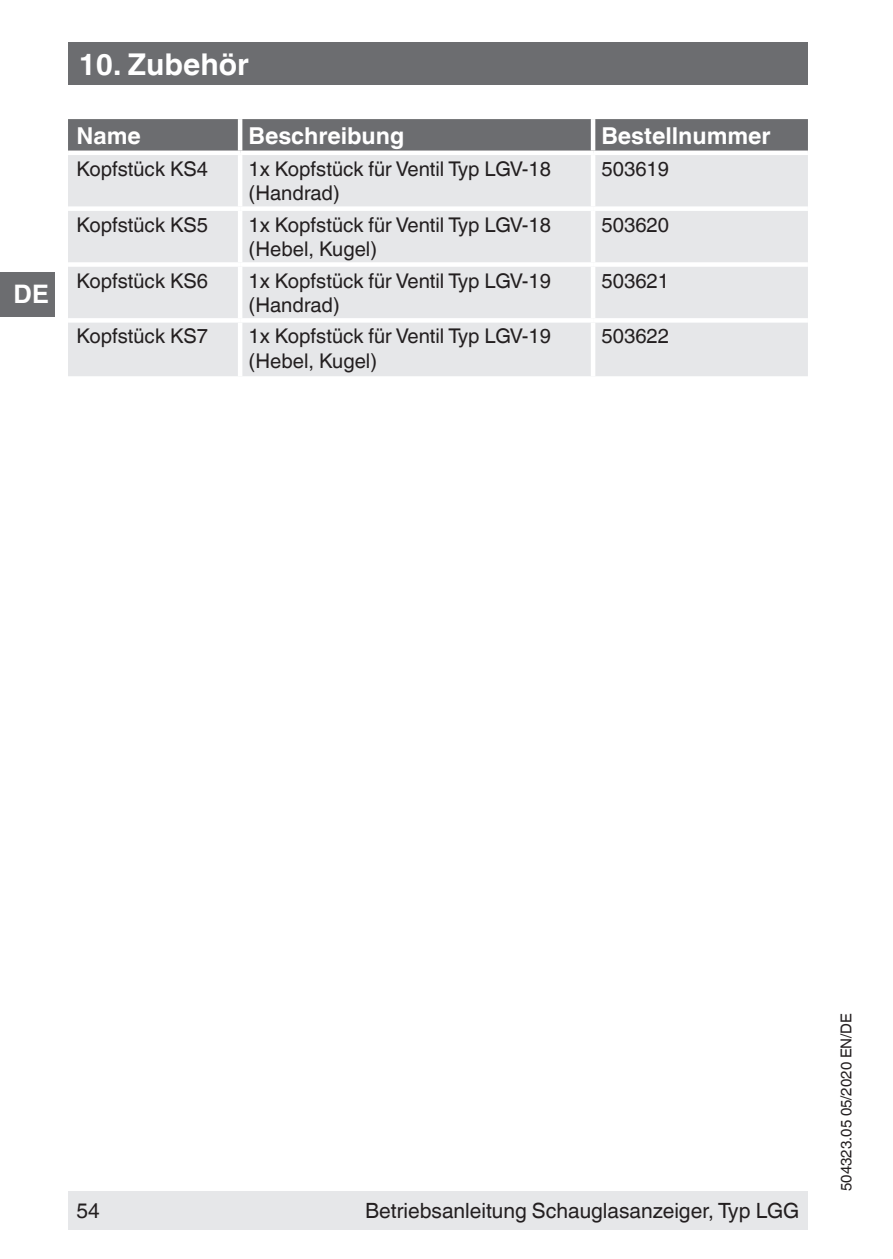
<style>
.page{position:relative;width:893px;height:1259px;background:#fff}
.page>*{position:absolute;margin:0;border:0;box-sizing:border-box;transform-origin:0 0}
.t1{font:700 30px "Helvetica World";color:#fff}
.t2{font:700 25.5px "Helvetica World";color:#fff}
.t3{font:700 23.4px "Helvetica World";color:#fff}
.t4{font:21px "Helvetica World";color:#231f20}
.t5{font:20.4px/24.3px "Helvetica World";color:#231f20}
.t6{font:15px "Helvetica World";color:#231f20}
</style>
<div class="page">
<div style="left:68px;top:1191px;width:740px;height:38px;background:#e6e7e9"></div>
<div style="left:68px;top:43px;width:740px;height:42px;background:#6c6d70"></div>
<div style="left:0;top:272px;width:55px;height:44px;background:#6c6d70"></div>
<div style="left:68px;top:119px;width:740px;height:32px;background:#6c6d70"></div>
<div style="left:68px;top:155px;width:740px;height:221px;background:#e6e7e9"></div>
<hr style="left:238px;top:119px;width:4px;height:32px;background:#fff">
<hr style="left:591px;top:119px;width:4px;height:32px;background:#fff">
<hr style="left:238px;top:155px;width:4px;height:51px;background:#fff">
<hr style="left:591px;top:155px;width:4px;height:51px;background:#fff">
<div style="left:68px;top:206px;width:172px;height:5px;background:#fff"></div>
<div style="left:240px;top:206px;width:353px;height:5px;background:#fff"></div>
<hr style="left:238px;top:211px;width:4px;height:51px;background:#fff">
<div style="left:593px;top:206px;width:215px;height:5px;background:#fff"></div>
<hr style="left:591px;top:211px;width:4px;height:51px;background:#fff">
<div style="left:68px;top:262px;width:172px;height:5px;background:#fff"></div>
<div style="left:240px;top:262px;width:353px;height:5px;background:#fff"></div>
<hr style="left:238px;top:267px;width:4px;height:51px;background:#fff">
<div style="left:593px;top:262px;width:215px;height:5px;background:#fff"></div>
<hr style="left:591px;top:267px;width:4px;height:51px;background:#fff">
<div style="left:68px;top:318px;width:172px;height:5px;background:#fff"></div>
<div style="left:240px;top:318px;width:353px;height:5px;background:#fff"></div>
<hr style="left:238px;top:323px;width:4px;height:53px;background:#fff">
<div style="left:593px;top:318px;width:215px;height:5px;background:#fff"></div>
<hr style="left:591px;top:323px;width:4px;height:53px;background:#fff">
<p class="t2" style="left:13px;top:280px;width:37px">DE</p>
<h1 class="t1" style="left:79px;top:47px;width:172px">10. Zubehör</h1>
<p class="t3" style="left:77px;top:122px;width:66px">Name</p>
<p class="t3" style="left:249px;top:122px;width:157px">Beschreibung</p>
<p class="t3" style="left:602px;top:122px;width:171px">Bestellnummer</p>
<p class="t5" style="left:77px;top:157px;width:133px">Kopfstück KS4</p>
<p class="t5" style="left:249px;top:157px;width:304px">1x Kopfstück für Ventil Typ LGV-18 (Handrad)</p>
<p class="t5" style="left:602px;top:157px;width:69px">503619</p>
<p class="t5" style="left:77px;top:212px;width:133px">Kopfstück KS5</p>
<p class="t5" style="left:249px;top:212px;width:304px">1x Kopfstück für Ventil Typ LGV-18 (Hebel, Kugel)</p>
<p class="t5" style="left:602px;top:212px;width:69px">503620</p>
<p class="t5" style="left:77px;top:268px;width:133px">Kopfstück KS6</p>
<p class="t5" style="left:249px;top:268px;width:304px">1x Kopfstück für Ventil Typ LGV-19 (Handrad)</p>
<p class="t5" style="left:602px;top:268px;width:69px">503621</p>
<p class="t5" style="left:77px;top:324px;width:133px">Kopfstück KS7</p>
<p class="t5" style="left:249px;top:324px;width:304px">1x Kopfstück für Ventil Typ LGV-19 (Hebel, Kugel)</p>
<p class="t5" style="left:602px;top:324px;width:69px">503622</p>
<p class="t4" style="left:77px;top:1198px;width:25px">54</p>
<p class="t4" style="left:365px;top:1198px;width:436px">Betriebsanleitung Schauglasanzeiger, Typ LGG</p>
<p class="t6" style="left:838px;top:1191px;width:179px;rotate:-90deg">504323.05 05/2020 EN/DE</p>
</div>
